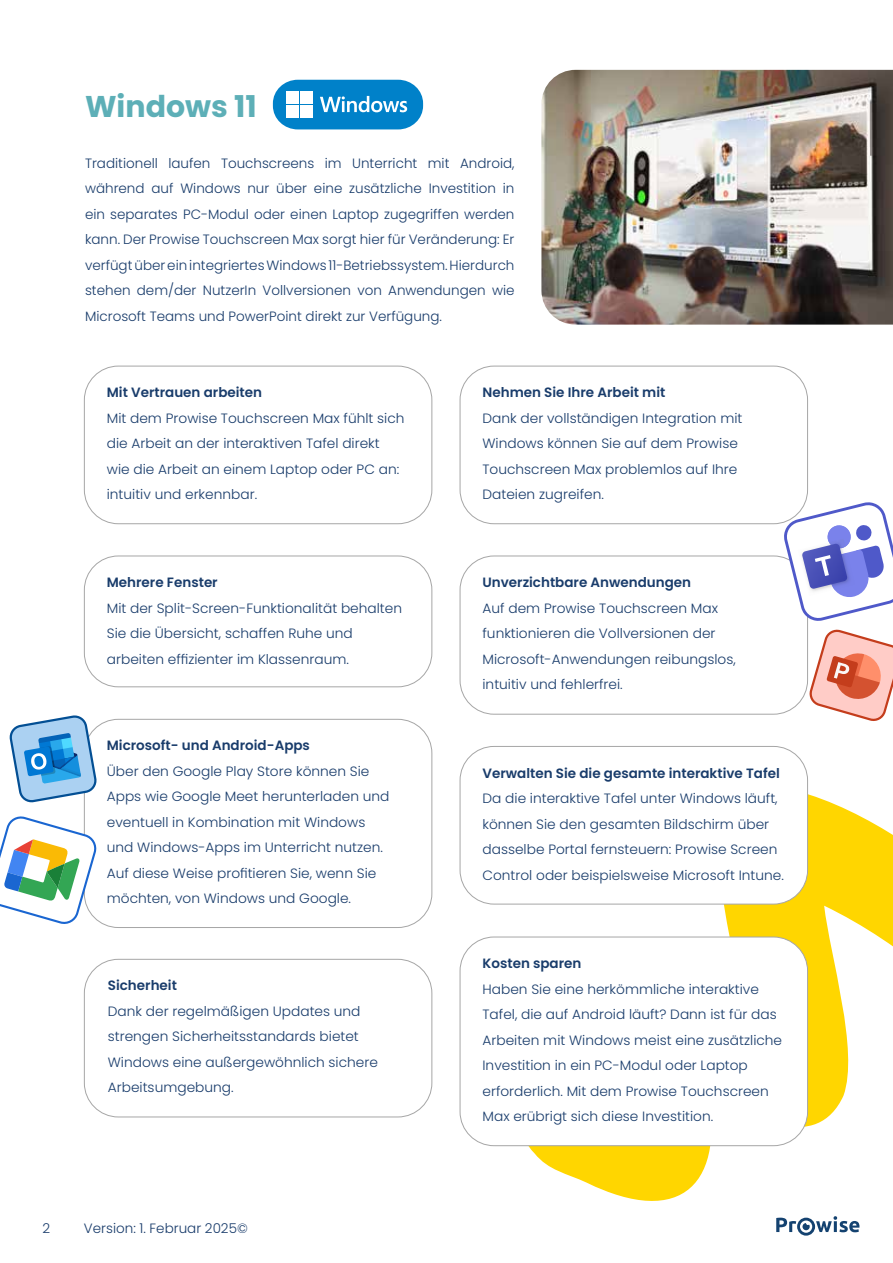
<style>
.page{position:relative;width:893px;height:1263px;background:#fff}
.page>*{position:absolute;margin:0;border:0;box-sizing:border-box;transform-origin:0 0}
.t1{font:700 30px "Poppins";color:#5dafb7}
.t2{font:300 13.5px/25.5px "Poppins";color:#193c6b}
.t3{font:600 13.5px "Poppins";color:#193c6b}
</style>
<div class="page">
<svg style="left:776px;top:1229px;width:83px;height:6px"></svg>
<svg style="left:499px;top:794px;width:394px;height:435px"></svg>
<div style="left:273px;top:80px;width:150px;height:49px;background:#0081c9;border-radius:24px"></div>
<div style="left:287px;top:92px;width:12px;height:12px;background:#fff"></div>
<div style="left:300px;top:92px;width:12px;height:12px;background:#fff"></div>
<div style="left:287px;top:105px;width:12px;height:12px;background:#fff"></div>
<div style="left:300px;top:105px;width:12px;height:12px;background:#fff"></div>
<svg style="left:320px;top:96px;width:87px;height:16px"></svg>
<div style="left:84px;top:366px;width:348px;height:158px;border:1px solid #a6a6a6;border-radius:34px"></div>
<div style="left:84px;top:556px;width:348px;height:131px;border:1px solid #a6a6a6;border-radius:34px"></div>
<div style="left:460px;top:746px;width:347px;height:158px;background:#fff;border-radius:34px"></div>
<div style="left:460px;top:746px;width:348px;height:158px;border:1px solid #a6a6a6;border-radius:34px"></div>
<div style="left:460px;top:937px;width:347px;height:209px;background:#fff;border-radius:34px"></div>
<div style="left:460px;top:937px;width:348px;height:209px;border:1px solid #a6a6a6;border-radius:34px"></div>
<img style="left:541px;top:70px;width:352px;height:255px">
<div style="left:460px;top:366px;width:348px;height:158px;border:1px solid #a6a6a6;border-radius:34px"></div>
<div style="left:460px;top:556px;width:348px;height:158px;border:1px solid #a6a6a6;border-radius:34px"></div>
<div style="left:84px;top:959px;width:348px;height:158px;border:1px solid #a6a6a6;border-radius:34px"></div>
<div style="left:84px;top:719px;width:348px;height:209px;border:1px solid #a6a6a6;border-radius:34px"></div>
<svg style="left:784px;top:502px;width:109px;height:119px"></svg>
<svg style="left:809px;top:629px;width:84px;height:92px"></svg>
<svg style="left:0;top:816px;width:97px;height:108px"></svg>
<svg style="left:9px;top:715px;width:90px;height:90px"></svg>
<h1 class="t1" style="left:85px;top:89px;width:173px">Windows 11</h1>
<p class="t2" style="left:85px;top:150px;width:431px;text-align:justify">Traditionell laufen Touchscreens im Unterricht mit Android, während auf Windows nur über eine zusätzliche Investition in ein separates PC-Modul oder einen Laptop zugegriffen werden kann. Der Prowise Touchscreen Max sorgt hier für Veränderung: Er verfügt über ein integriertes Windows 11-Betriebssystem. Hierdurch stehen dem/der NutzerIn Vollversionen von Anwendungen wie Microsoft Teams und PowerPoint direkt zur Verfügung.</p>
<p class="t3" style="left:107px;top:385px;width:157px">Mit Vertrauen arbeiten</p>
<p class="t2" style="left:107px;top:405px;width:299px">Mit dem Prowise Touchscreen Max fühlt sich die Arbeit an der interaktiven Tafel direkt wie die Arbeit an einem Laptop oder PC an: intuitiv und erkennbar.</p>
<p class="t3" style="left:107px;top:574px;width:112px">Mehrere Fenster</p>
<p class="t2" style="left:107px;top:595px;width:297px">Mit der Split-Screen-Funktionalität behalten<br>Sie die Übersicht, schaffen Ruhe und arbeiten effizienter im Klassenraum.</p>
<p class="t3" style="left:107px;top:738px;width:205px">Microsoft- und Android-Apps</p>
<p class="t2" style="left:107px;top:758px;width:284px">Über den Google Play Store können Sie Apps wie Google Meet herunterladen und eventuell in Kombination mit Windows und Windows-Apps im Unterricht nutzen.<br>Auf diese Weise profitieren Sie, wenn Sie möchten, von Windows und Google.</p>
<p class="t3" style="left:108px;top:978px;width:71px">Sicherheit</p>
<p class="t2" style="left:108px;top:998px;width:272px">Dank der regelmäßigen Updates und strengen Sicherheitsstandards bietet Windows eine außergewöhnlich sichere Arbeitsumgebung.</p>
<p class="t2" style="left:43px;top:1215px;width:9px">2</p>
<p class="t2" style="left:84px;top:1215px;width:165px">Version: 1. Februar 2025©</p>
<p class="t3" style="left:482px;top:385px;width:184px">Nehmen Sie Ihre Arbeit mit</p>
<p class="t2" style="left:482px;top:405px;width:261px">Dank der vollständigen Integration mit<br>Windows können Sie auf dem Prowise<br>Touchscreen Max problemlos auf Ihre<br>Dateien zugreifen.</p>
<p class="t3" style="left:482px;top:574px;width:210px">Unverzichtbare Anwendungen</p>
<p class="t2" style="left:482px;top:595px;width:255px">Auf dem Prowise Touchscreen Max funktionieren die Vollversionen der Microsoft-Anwendungen reibungslos, intuitiv und fehlerfrei.</p>
<p class="t3" style="left:482px;top:765px;width:299px">Verwalten Sie die gesamte interaktive Tafel</p>
<p class="t2" style="left:482px;top:786px;width:303px">Da die interaktive Tafel unter Windows läuft, können Sie den gesamten Bildschirm über dasselbe Portal fernsteuern: Prowise Screen Control oder beispielsweise Microsoft Intune.</p>
<p class="t3" style="left:482px;top:955px;width:100px">Kosten sparen</p>
<p class="t2" style="left:482px;top:976px;width:301px">Haben Sie eine herkömmliche interaktive Tafel, die auf Android läuft? Dann ist für das Arbeiten mit Windows meist eine zusätzliche Investition in ein PC-Modul oder Laptop erforderlich. Mit dem Prowise Touchscreen Max erübrigt sich diese Investition.</p>
</div>
